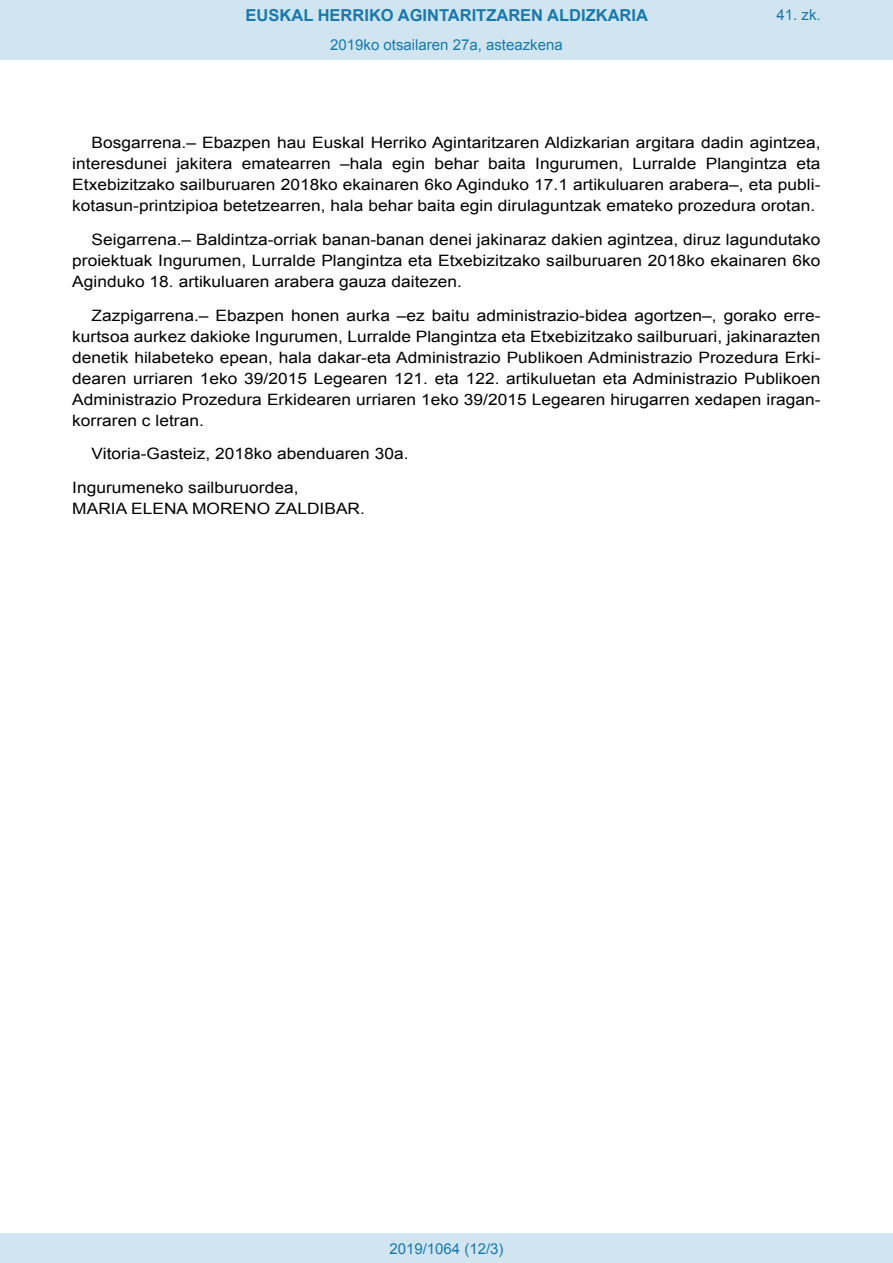
<style>
.page{position:relative;width:893px;height:1263px;background:#fff}
.page>*{position:absolute;margin:0;border:0;box-sizing:border-box;transform-origin:0 0}
.t1{font:700 16.5px "Arial";color:#1879ad}
.BOPVDetalle{font:15.6px/21px "Arial";color:#000;text-align:justify;scale:1.11 1}
.BOPVFirmaLugFec{font:15.6px "Arial";color:#000;scale:1.11 1}
.BOPVFirmaPuesto{font:15.6px "Arial";color:#000;scale:1.11 1}
.BOPVFirmaNombre{font:15.6px "Arial";color:#000;scale:1.11 1}
.Paginacion_Centro{font:15px "Arial";color:#1879ad}
</style>
<div class="page">
<div style="left:0;top:0;width:893px;height:60px;background:#d0e5f0"></div>
<div style="left:0;top:1233px;width:893px;height:30px;background:#d0e5f0"></div>
<p class="t1" style="left:246px;top:4px;width:404px">EUSKAL HERRIKO AGINTARITZAREN ALDIZKARIA</p>
<p class="Paginacion_Centro" style="left:330px;top:35px;width:234px">2019ko otsailaren 27a, asteazkena</p>
<p class="Paginacion_Centro" style="left:776px;top:5px;width:46px">41. zk.</p>
<p class="BOPVDetalle" style="left:72px;top:132px;width:676px;text-indent:19px">Bosgarrena.– Ebazpen hau Euskal Herriko Agintaritzaren Aldizkarian argitara dadin agintzea, interesdunei jakitera ematearren –hala egin behar baita Ingurumen, Lurralde Plangintza eta Etxebizitzako sailburuaren 2018ko ekainaren 6ko Aginduko 17.1 artikuluaren arabera–, eta publi&shy;kotasun-printzipioa betetzearren, hala behar baita egin dirulaguntzak emateko prozedura orotan.</p>
<p class="BOPVDetalle" style="left:72px;top:229px;width:676px;text-indent:19px">Seigarrena.– Baldintza-orriak banan-banan denei jakinaraz dakien agintzea, diruz lagundutako proiektuak Ingurumen, Lurralde Plangintza eta Etxebizitzako sailburuaren 2018ko ekainaren 6ko Aginduko 18. artikuluaren arabera gauza daitezen.</p>
<p class="BOPVDetalle" style="left:72px;top:305px;width:676px;text-indent:19px">Zazpigarrena.– Ebazpen honen aurka –ez baitu administrazio-bidea agortzen–, gorako erre&shy;kurtsoa aurkez dakioke Ingurumen, Lurralde Plangintza eta Etxebizitzako sailburuari, jakinarazten denetik hilabeteko epean, hala dakar-eta Administrazio Publikoen Administrazio Prozedura Erki&shy;dearen urriaren 1eko 39/2015 Legearen 121. eta 122. artikuluetan eta Administrazio Publikoen Administrazio Prozedura Erkidearen urriaren 1eko 39/2015 Legearen hirugarren xedapen iragan&shy;korraren c letran.</p>
<p class="BOPVFirmaLugFec" style="left:92px;top:444px;width:287px">Vitoria-Gasteiz, 2018ko abenduaren 30a.</p>
<p class="BOPVFirmaPuesto" style="left:72px;top:477px;width:205px">Ingurumeneko sailburuordea,</p>
<p class="BOPVFirmaNombre" style="left:72px;top:498px;width:265px">MARIA ELENA MORENO ZALDIBAR.</p>
<p class="Paginacion_Centro" style="left:389px;top:1238px;width:116px">2019/1064 (12/3)</p>
</div>
